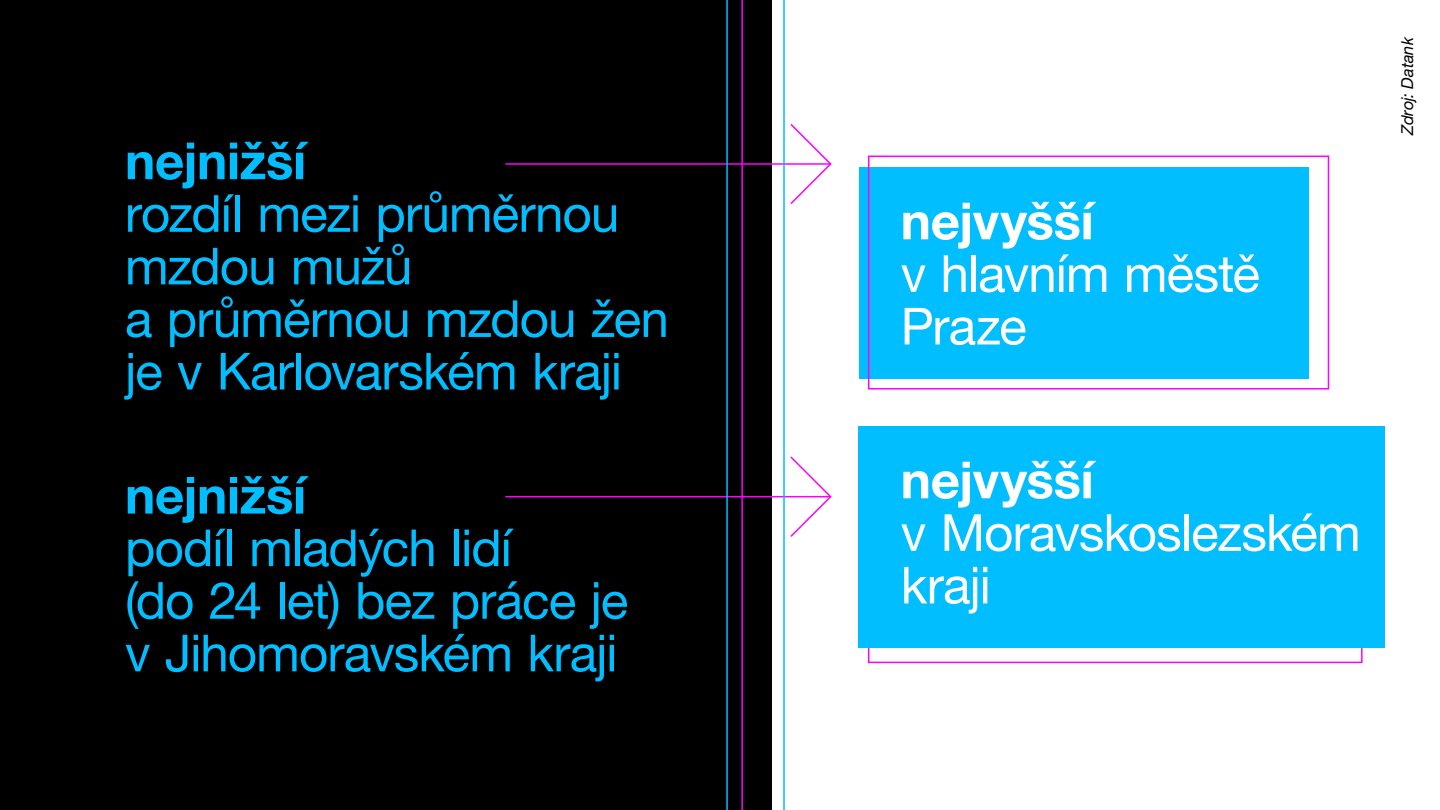
<style>
.page{position:relative;width:1440px;height:810px;background:#fff}
.page>*{position:absolute;margin:0;border:0;box-sizing:border-box;transform-origin:0 0}
.t1{font:51.22px/52.6px "Helvetica Neue LT Pro";letter-spacing:-.02em;color:#00beff}
.t2{font:51.22px/52.6px "Helvetica Neue LT Pro";letter-spacing:-.02em;color:#fff}
.t3{font:italic 16.5px "Helvetica Neue LT Pro";letter-spacing:-.005em;color:#000}
.s1{font-weight:700}
</style>
<div class="page">
<div style="left:0;top:0;width:772px;height:810px;background:#000"></div>
<hr style="left:505px;top:163px;width:325px;height:2px;background:#f0f">
<svg style="left:789px;top:123px;width:43px;height:81px"></svg>
<hr style="left:505px;top:496px;width:325px;height:1px;background:#f0f">
<svg style="left:789px;top:456px;width:43px;height:81px"></svg>
<hr style="left:741px;top:0;width:2px;height:810px;background:#f0f">
<hr style="left:726px;top:0;width:2px;height:810px;background:#00beff">
<hr style="left:783px;top:0;width:2px;height:810px;background:#00beff">
<div style="left:859px;top:167px;width:450px;height:212px;background:#00beff"></div>
<div style="left:859px;top:426px;width:526px;height:221px;background:#00beff"></div>
<div style="left:868px;top:156px;width:461px;height:234px;border:2px solid #f0f"></div>
<p class="t1" style="left:125px;top:134px;width:545px"><span class="s1">nejnižší<br></span>rozdíl mezi průměrnou mzdou mužů<br>a průměrnou mzdou žen je v Karlovarském kraji</p>
<p class="t1" style="left:125px;top:468px;width:505px"><span class="s1">nejnižší<br></span>podíl mladých lidí<br>(do 24 let) bez práce je v Jihomoravském kraji</p>
<p class="t2" style="left:901px;top:194px;width:361px"><span class="s1">nejvyšší<br></span>v hlavním městě<br>Praze</p>
<p class="t3" style="left:1397px;top:135px;width:100px;rotate:-90deg">Zdroj: Datank</p>
<p class="t2" style="left:901px;top:453px;width:462px"><span class="s1">nejvyšší<br></span>v Moravskoslezském kraji</p>
</div>
